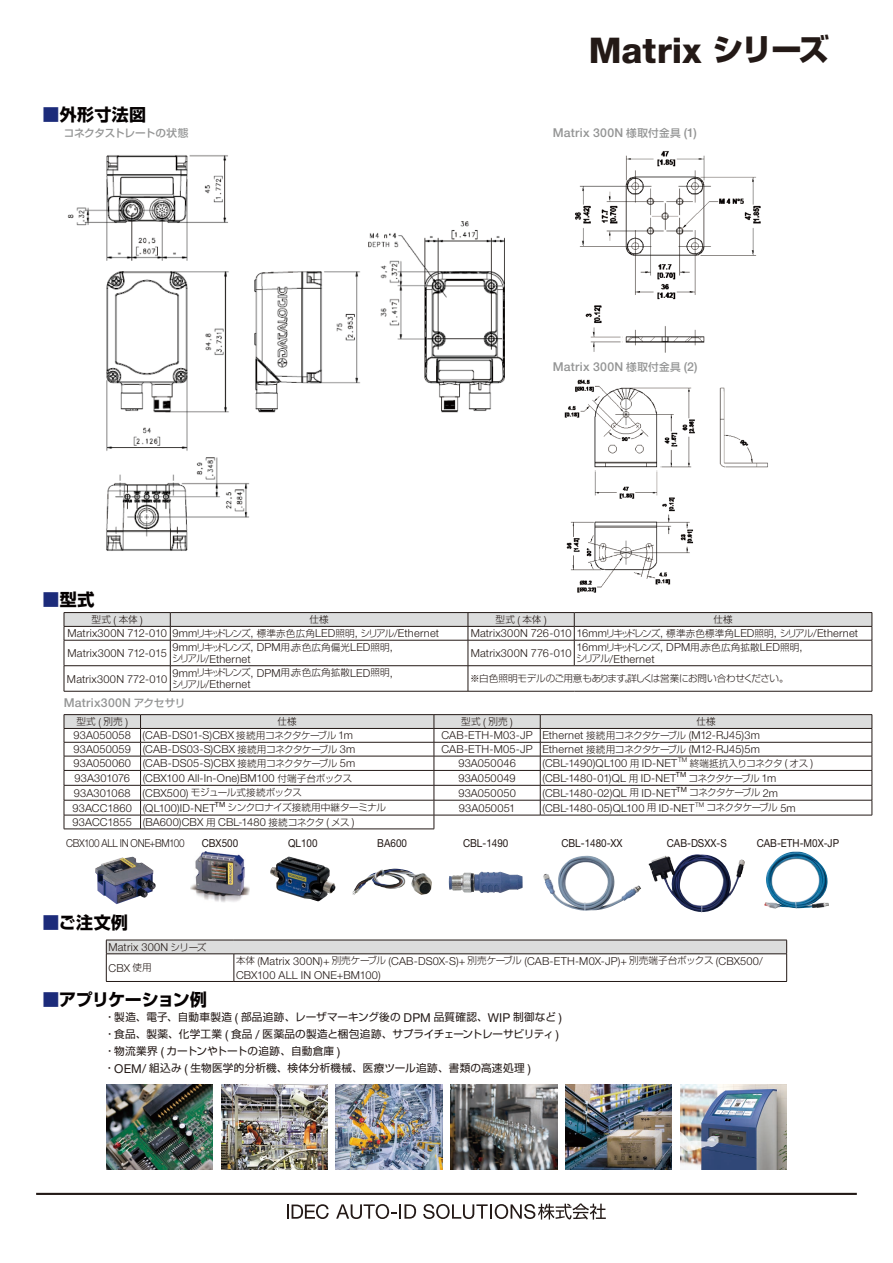
<style>
.page{position:relative;width:893px;height:1263px;background:#fff}
.page>*{position:absolute;margin:0;border:0;box-sizing:border-box;transform-origin:0 0}
.t1{font:800 35.4px "Helvetica Neue LT Pro";color:#231916}
.t2{font:700 16.95px "Shin Go Pro";letter-spacing:.01em;color:#050101}
.t3{font:700 16.95px "Shin Go Pro";letter-spacing:-.035em;color:#050101}
.t4{font:500 12.15px "Helvetica Neue LT Pro";letter-spacing:.025em;color:#949595}
.t5{font:300 10.95px/20.7px "Helvetica Neue LT Pro";letter-spacing:.015em;color:#231916}
.t6{font:10.95px "Helvetica Neue LT Pro";color:#231916;scale:.9 1}
.t7{font:300 10.95px "Helvetica Neue LT Pro";letter-spacing:-.03em;color:#231916;scale:.9 1}
.t8{font:10.65px/17px "Shin Go Pro";letter-spacing:.01em;color:#231916}
.t9{font:500 10.65px "Shin Go Pro";letter-spacing:-.035em;color:#949595}
.t10{font:300 9.6px "Shin Go Pro";letter-spacing:-.04em;color:#231916}
.t11{font:7.2px "Helvetica Neue LT Pro";color:#231916}
.s1{color:#1c2b7a}
.s2{font-family:"Shin Go Pro";font-size:30.9px}
.s3{font-family:"Shin Go Pro";font-size:10.65px}
.s4{font-family:"Helvetica Neue LT Pro";font-size:10.95px}
.s5{font-family:"Shin Go Pro";font-size:9.6px}
.s6{font-family:"Helvetica Neue LT Pro";font-size:12.15px}
</style>
<div class="page">
<svg style="left:287px;top:1204px;width:42px;height:15px"></svg>
<svg style="left:336px;top:1204px;width:80px;height:15px"></svg>
<svg style="left:423px;top:1203px;width:183px;height:16px"></svg>
<hr style="left:36px;top:1193px;width:821px;height:2px;background:#231916">
<img style="left:575px;top:151px;width:186px;height:202px">
<img style="left:95px;top:856px;width:61px;height:48px">
<img style="left:190px;top:852px;width:60px;height:50px">
<img style="left:270px;top:856px;width:65px;height:45px">
<img style="left:352px;top:869px;width:53px;height:26px">
<img style="left:449px;top:872px;width:74px;height:21px">
<img style="left:543px;top:856px;width:97px;height:55px">
<img style="left:648px;top:856px;width:97px;height:56px">
<svg style="left:785px;top:852px;width:8px;height:2px"></svg>
<img style="left:106px;top:1084px;width:107px;height:85px">
<img style="left:221px;top:1084px;width:106px;height:85px">
<img style="left:451px;top:1084px;width:106px;height:85px">
<img style="left:336px;top:1084px;width:106px;height:85px">
<img style="left:566px;top:1084px;width:106px;height:85px">
<img style="left:680px;top:1084px;width:107px;height:85px">
<img style="left:67px;top:155px;width:438px;height:396px">
<img style="left:564px;top:379px;width:204px;height:214px">
<svg style="left:64px;top:612px;width:809px;height:79px"></svg>
<hr style="left:64px;top:691px;width:106px;height:1px;background:#231916">
<hr style="left:170px;top:691px;width:298px;height:1px;background:#231916">
<hr style="left:468px;top:691px;width:106px;height:1px;background:#231916">
<hr style="left:574px;top:691px;width:298px;height:1px;background:#231916">
<hr style="left:434px;top:714px;width:106px;height:1px;background:#231916">
<hr style="left:540px;top:714px;width:332px;height:1px;background:#231916">
<hr style="left:64px;top:714px;width:77px;height:1px;background:#231916">
<hr style="left:141px;top:714px;width:293px;height:1px;background:#231916">
<svg style="left:64px;top:715px;width:809px;height:114px"></svg>
<hr style="left:64px;top:829px;width:77px;height:1px;background:#231916">
<hr style="left:141px;top:829px;width:293px;height:1px;background:#231916">
<div style="left:106px;top:940px;width:681px;height:14px;background:#dcdddd"></div>
<hr style="left:106px;top:940px;width:128px;height:1px;background:#231916">
<hr style="left:234px;top:940px;width:553px;height:1px;background:#231916">
<hr style="left:106px;top:953px;width:128px;height:1px;background:#231916">
<svg style="left:106px;top:940px;width:1px;height:41px"></svg>
<hr style="left:234px;top:953px;width:553px;height:1px;background:#231916">
<svg style="left:234px;top:954px;width:1px;height:27px"></svg>
<svg style="left:786px;top:940px;width:1px;height:41px"></svg>
<hr style="left:106px;top:981px;width:128px;height:1px;background:#231916">
<hr style="left:234px;top:981px;width:553px;height:1px;background:#231916">
<h2 class="t2" style="left:43px;top:101px;width:105px"><span class="s1">■</span>外形寸法図</h2>
<p class="t9" style="left:64px;top:124px;width:126px">コネクタストレートの状態</p>
<h2 class="t2" style="left:43px;top:586px;width:53px"><span class="s1">■</span>型式</h2>
<h1 class="t1" style="left:589px;top:29px;width:242px">Matrix <span class="s2">シリーズ</span></h1>
<p class="t4" style="left:553px;top:126px;width:146px">Matrix 300N <span class="s3">様取付金具</span> (1)</p>
<p class="t4" style="left:553px;top:360px;width:146px">Matrix 300N <span class="s3">様取付金具</span> (2)</p>
<p class="t10" style="left:92px;top:612px;width:53px">型式<span class="s4">(</span>本体<span class="s4">)</span></p>
<p class="t10" style="left:309px;top:612px;width:21px">仕様</p>
<p class="t10" style="left:496px;top:612px;width:53px">型式<span class="s4">(</span>本体<span class="s4">)</span></p>
<p class="t10" style="left:713px;top:612px;width:21px">仕様</p>
<p class="t5" style="left:67px;top:623px;width:373px">Matrix300N 712-010 9mm<span class="s5">リキッドレンズ</span>, <span class="s5">標準赤色広角</span>LED<span class="s5">照明</span>, <span class="s5">シリアル</span>/Ethernet</p>
<p class="t5" style="left:471px;top:623px;width:389px">Matrix300N 726-010 16mm<span class="s5">リキッドレンズ</span>, <span class="s5">標準赤色標準角</span>LED<span class="s5">照明</span>, <span class="s5">シリアル</span>/Ethernet</p>
<p class="t5" style="left:67px;top:643px;width:101px">Matrix300N 712-015</p>
<p class="t10" style="left:172px;top:639px;width:222px"><span class="s4">9mm</span>リキッドレンズ<span class="s4">, DPM</span>用、赤色広角偏光<span class="s4">LED</span>照明<span class="s4">,</span></p>
<p class="t5" style="left:172px;top:648px;width:80px"><span class="s5">シリアル</span>/Ethernet</p>
<p class="t10" style="left:576px;top:639px;width:228px"><span class="s4">16mm</span>リキッドレンズ<span class="s4">, DPM</span>用、赤色広角拡散<span class="s4">LED</span>照明<span class="s4">,</span></p>
<p class="t5" style="left:576px;top:648px;width:80px"><span class="s5">シリアル</span>/Ethernet</p>
<p class="t5" style="left:471px;top:643px;width:102px">Matrix300N 776-010</p>
<p class="t10" style="left:172px;top:665px;width:222px"><span class="s4">9mm</span>リキッドレンズ<span class="s4">, DPM</span>用、赤色広角拡散<span class="s4">LED</span>照明<span class="s4">,</span></p>
<p class="t5" style="left:172px;top:674px;width:80px"><span class="s5">シリアル</span>/Ethernet</p>
<p class="t5" style="left:67px;top:668px;width:102px">Matrix300N 772-010</p>
<p class="t4" style="left:64px;top:696px;width:123px">Matrix300N <span class="s3">アクセサリ</span></p>
<p class="t10" style="left:470px;top:671px;width:320px">※白色照明モデルのご用意もあります。詳しくは営業にお問い合わせください。</p>
<p class="t10" style="left:76px;top:714px;width:53px">型式<span class="s4">(</span>別売<span class="s4">)</span></p>
<p class="t10" style="left:278px;top:714px;width:21px">仕様</p>
<p class="t10" style="left:461px;top:714px;width:53px">型式<span class="s4">(</span>別売<span class="s4">)</span></p>
<p class="t10" style="left:696px;top:714px;width:21px">仕様</p>
<p class="t5" style="left:74px;top:725px;width:281px">93A050058 (CAB-DS01-S)CBX <span class="s5">接続用コネクタケーブル</span> 1m</p>
<p class="t5" style="left:441px;top:725px;width:320px">CAB-ETH-M03-JP Ethernet <span class="s5">接続用コネクタケーブル</span> (M12-RJ45)3m</p>
<p class="t5" style="left:74px;top:739px;width:283px">93A050059 (CAB-DS03-S)CBX <span class="s5">接続用コネクタケーブル</span> 3m</p>
<p class="t5" style="left:441px;top:739px;width:320px">CAB-ETH-M05-JP Ethernet <span class="s5">接続用コネクタケーブル</span> (M12-RJ45)5m</p>
<p class="t5" style="left:73px;top:753px;width:283px">93A050060 (CAB-DS05-S)CBX <span class="s5">接続用コネクタケーブル</span> 5m</p>
<p class="t5" style="left:458px;top:753px;width:59px">93A050046</p>
<p class="t5" style="left:542px;top:753px;width:146px">(CBL-1490)QL100 <span class="s5">用</span> ID-NET<sup>TM</sup></p>
<p class="t10" style="left:690px;top:755px;width:125px">終端抵抗入りコネクタ <span class="s4">(</span> オス <span class="s4">)</span></p>
<p class="t5" style="left:74px;top:767px;width:279px">93A301076 (CBX100 All-In-One)BM100 <span class="s5">付端子台ボックス</span></p>
<p class="t5" style="left:458px;top:767px;width:59px">93A050049</p>
<p class="t5" style="left:542px;top:767px;width:136px">(CBL-1480-01)QL <span class="s5">用</span> ID-NET</p>
<p class="t11" style="left:676px;top:770px;width:12px">TM</p>
<p class="t10" style="left:688px;top:770px;width:89px">コネクタケーブル <span class="s4">1m</span></p>
<p class="t5" style="left:74px;top:782px;width:230px">93A301068 (CBX500) <span class="s5">モジュール式接続ボックス</span></p>
<p class="t5" style="left:458px;top:782px;width:59px">93A050050</p>
<p class="t5" style="left:542px;top:782px;width:136px">(CBL-1480-02)QL <span class="s5">用</span> ID-NET</p>
<p class="t11" style="left:677px;top:785px;width:12px">TM</p>
<p class="t10" style="left:689px;top:785px;width:90px">コネクタケーブル <span class="s4">2m</span></p>
<p class="t5" style="left:73px;top:797px;width:145px">93ACC1860 (QL100)ID-NET</p>
<p class="t11" style="left:215px;top:800px;width:12px">TM</p>
<p class="t10" style="left:228px;top:800px;width:160px">シンクロナイズ接続用中継ターミナル</p>
<p class="t5" style="left:459px;top:797px;width:58px">93A050051</p>
<p class="t5" style="left:542px;top:797px;width:163px">(CBL-1480-05)QL100 <span class="s5">用</span> ID-NET<sup>TM</sup></p>
<p class="t10" style="left:706px;top:800px;width:91px">コネクタケーブル <span class="s4">5m</span></p>
<p class="t5" style="left:73px;top:812px;width:283px">93ACC1855 (BA600)CBX <span class="s5">用</span> CBL-1480 <span class="s5">接続コネクタ</span> ( <span class="s5">メス</span> )</p>
<p class="t7" style="left:66px;top:836px;width:133px">CBX100 ALL IN ONE+BM100</p>
<p class="t6" style="left:202px;top:836px;width:42px">CBX500</p>
<p class="t6" style="left:288px;top:836px;width:34px">QL100</p>
<p class="t6" style="left:377px;top:836px;width:35px">BA600</p>
<p class="t6" style="left:463px;top:836px;width:52px">CBL-1490</p>
<p class="t6" style="left:561px;top:836px;width:70px">CBL-1480-XX</p>
<p class="t6" style="left:667px;top:836px;width:68px">CAB-DSXX-S</p>
<p class="t6" style="left:757px;top:836px;width:93px">CAB-ETH-M0X-JP</p>
<h2 class="t2" style="left:43px;top:909px;width:87px"><span class="s1">■</span>ご注文例</h2>
<p class="t5" style="left:108px;top:936px;width:100px">Matrix 300N <span class="s5">シリーズ<br></span>CBX <span class="s5">使用</span></p>
<p class="t5" style="left:236px;top:954px;width:528px;line-height:13.8px"><span class="s5">本体</span> (Matrix 300N)+ <span class="s5">別売ケーブル</span> (CAB-DS0X-S)+ <span class="s5">別売ケーブル</span> (CAB-ETH-M0X-JP)+ <span class="s5">別売端子台ボックス</span> (CBX500/<br>CBX100 ALL IN ONE+BM100)</p>
<h2 class="t3" style="left:43px;top:986px;width:166px"><span class="s1">■</span>アプリケーション例</h2>
<p class="t8" style="left:104px;top:1008px;width:459px">・製造、電子、自動車製造 <span class="s6">(</span> 部品追跡、レーザマーキング後の <span class="s6">DPM</span> 品質確認、<span class="s6">WIP</span> 制御など <span class="s6">)</span>・食品、製薬、化学工業 <span class="s6">(</span> 食品 <span class="s6">/</span> 医薬品の製造と梱包追跡、サプライチェーントレーサビリティ <span class="s6">)</span>・物流業界 <span class="s6">(</span> カートンやトートの追跡、自動倉庫 <span class="s6">)<br></span>・<span class="s6">OEM/</span> 組込み <span class="s6">(</span> 生物医学的分析機、検体分析機械、医療ツール追跡、書類の高速処理 <span class="s6">)</span></p>
</div>
